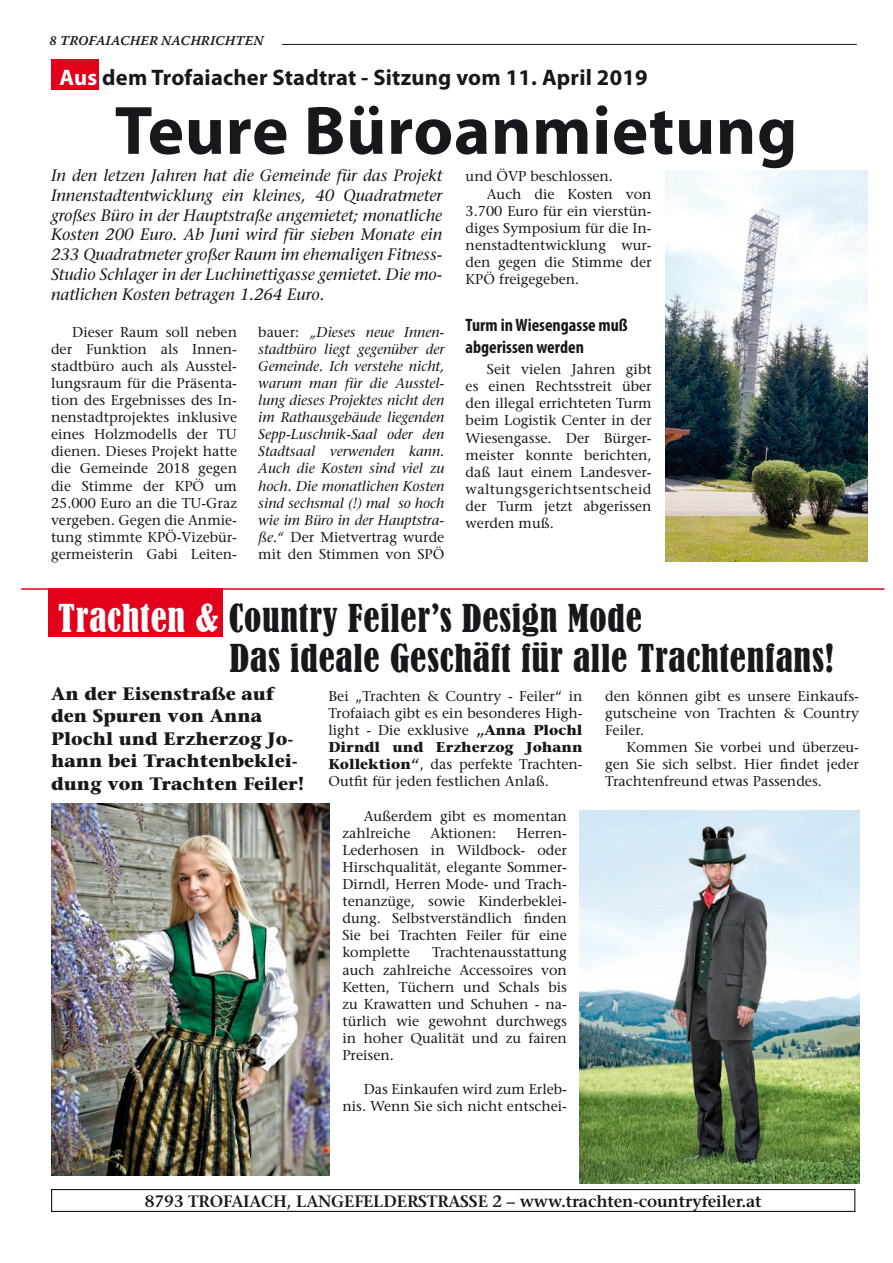
<style>
.page{position:relative;width:893px;height:1263px;background:#fff}
.page>*{position:absolute;margin:0;border:0;box-sizing:border-box;transform-origin:0 0}
.Titel_2{font:700 69px "Myriad Pro";letter-spacing:.01em;color:#1a171c}
.Titel_2-2{font:condensed 36px "Bernard";letter-spacing:.02em;color:#1a171c}
.Titel_2-3{font:700 22.5px "Myriad Pro";letter-spacing:.01em;color:#1a171c}
.swt-twxt{font:700 18px/22.5px "Stone Serif";color:#1a171c}
.zwitit{font:700 condensed 18px/21.6px "Myriad Pro";color:#1a171c}
.vorspann{font:italic 16.5px/19.8px "Stone Serif";color:#1a171c;text-align:justify}
.Fließtext{font:600 16.5px "Stone Serif";letter-spacing:-.01em;color:#1a171c}
.swt-twxt-2{font:14.25px/17.1px "Stone Serif";color:#1a171c;text-align:justify}
.swt-twxt-3{font:italic 14.25px/17.1px "Stone Serif";color:#1a171c;text-align:justify}
.t1{font:13.5px "Warnock Pro Semibold It Capt";letter-spacing:.01em;color:#1a171c}
.s1{color:#fff}
.s2{font-style:normal}
.s3{font-weight:700}
</style>
<div class="page">
<hr style="left:282px;top:44px;width:575px;height:1px;background:#1a171c">
<img style="left:51px;top:804px;width:279px;height:371px">
<img style="left:580px;top:810px;width:280px;height:374px">
<div style="left:48px;top:589px;width:175px;height:48px;background:#e2001a"></div>
<hr style="left:21px;top:588px;width:863px;height:2px;background:#e2001a">
<div style="left:51px;top:1189px;width:804px;height:23px;border:1px solid #1a171c"></div>
<div style="left:51px;top:60px;width:47px;height:30px;background:#e2001a"></div>
<img style="left:665px;top:171px;width:202px;height:390px">
<p class="t1" style="left:50px;top:32px;width:215px">8 TROFAIACHER NACHRICHTEN</p>
<p class="Titel_2-3" style="left:60px;top:63px;width:590px"><span class="s1">Aus</span> dem Trofaiacher Stadtrat - Sitzung vom 11. April 2019</p>
<p class="Titel_2" style="left:115px;top:86px;width:684px">Teure Büroanmietung</p>
<p class="vorspann" style="left:51px;top:165px;width:393px">In den letzen Jahren hat die Gemeinde für das Projekt Innenstadtentwicklung ein kleines, 40 Quadratmeter großes Büro in der Hauptstraße angemietet; monatliche Kosten 200 Euro. Ab Juni wird für sieben Monate ein 233 Quadratmeter großer Raum im ehemaligen Fitness-Studio Schlager in der Luchinettigasse gemietet. Die mo&shy;natlichen Kosten betragen 1.264 Euro.</p>
<p class="swt-twxt-2" style="left:466px;top:168px;width:149px">und ÖVP beschlossen.</p>
<p class="swt-twxt-2" style="left:466px;top:185px;width:188px;text-indent:21px">Auch die Kosten von 3.700 Euro für ein vierstün&shy;diges Symposium für die In&shy;nenstadtentwicklung wur&shy;den gegen die Stimme der KPÖ freigegeben.</p>
<p class="zwitit" style="left:466px;top:314px;width:164px">Turm in Wiesengasse muß abgerissen werden</p>
<p class="swt-twxt-2" style="left:466px;top:361px;width:188px;text-indent:21px">Seit vielen Jahren gibt es einen Rechtsstreit über den illegal errichteten Turm beim Logistik Center in der Wiesengasse. Der Bürger&shy;meister konnte berichten, daß laut einem Landesver&shy;waltungsgerichtsentscheid der Turm jetzt abgerissen werden muß.</p>
<p class="swt-twxt-2" style="left:51px;top:323px;width:188px;text-indent:21px">Dieser Raum soll neben der Funktion als Innen&shy;stadtbüro auch als Ausstel&shy;lungsraum für die Präsenta&shy;tion des Ergebnisses des In&shy;nenstadtprojektes inklusive eines Holzmodells der TU dienen. Dieses Projekt hatte die Gemeinde 2018 gegen die Stimme der KPÖ um 25.000 Euro an die TU-Graz vergeben. Gegen die Anmie&shy;tung stimmte KPÖ-Vizebür&shy;germeisterin Gabi Leiten-</p>
<p class="swt-twxt-3" style="left:258px;top:323px;width:188px"><span class="s2">bauer:</span> „Dieses neue Innen&shy;stadtbüro liegt gegenüber der Gemeinde. Ich verstehe nicht, warum man für die Ausstel&shy;lung dieses Projektes nicht den im Rathausgebäude liegenden Sepp-Luschnik-Saal oder den Stadtsaal verwenden kann.<br>Auch die Kosten sind viel zu hoch. Die monatlichen Kosten sind sechsmal (!) mal so hoch wie im Büro in der Hauptstra&shy;ße.“ <span class="s2">Der Mietvertrag wurde mit den Stimmen von SPÖ</span></p>
<p class="Titel_2-2" style="left:58px;top:597px;width:585px"><span class="s1">Trachten &amp;</span> Country Feiler’s Design Mode</p>
<p class="Titel_2-2" style="left:230px;top:637px;width:606px">Das ideale Geschäft für alle Trachtenfans!</p>
<p class="swt-twxt-2" style="left:328px;top:687px;width:256px">Bei „Trachten &amp; Country - Feiler“ in Trofaiach gibt es ein besonderes High&shy;light - Die exklusive <span class="s3">„Anna Plochl Dirndl und Erzherzog Johann Kollektion“</span>, das perfekte Trachten-Outfit für jeden festlichen Anlaß.</p>
<p class="swt-twxt-2" style="left:342px;top:807px;width:226px;text-indent:21px">Außerdem gibt es momentan zahlreiche</p>
<p class="swt-twxt" style="left:51px;top:682px;width:255px">An der Eisenstraße auf den Spuren von Anna<br>Plochl und Erzherzog Jo&shy;hann bei Trachtenbeklei&shy;dung von Trachten Feiler!</p>
<p class="swt-twxt-2" style="left:605px;top:687px;width:255px">den können gibt es unsere Einkaufs&shy;gutscheine von Trachten &amp; Country Feiler.</p>
<p class="swt-twxt-2" style="left:605px;top:739px;width:255px;text-indent:21px">Kommen Sie vorbei und überzeu&shy;gen Sie sich selbst. Hier findet jeder Trachtenfreund etwas Passendes.</p>
<p class="swt-twxt-2" style="left:431px;top:824px;width:67px">Aktionen:</p>
<p class="swt-twxt-2" style="left:342px;top:824px;width:226px;text-indent:174px">Herren-Lederhosen in Wildbock- oder Hirschqualität, elegante Sommer-Dirndl, Herren Mode- und Trach&shy;tenanzüge, sowie Kinderbeklei&shy;dung. Selbstverständlich finden Sie bei Trachten Feiler für eine komplette</p>
<p class="swt-twxt-2" style="left:342px;top:944px;width:226px;text-indent:90px">Trachtenausstattung auch zahlreiche Accessoires von Ketten, Tüchern und Schals bis zu Krawatten und Schuhen - na&shy;türlich wie gewohnt durchwegs in hoher Qualität und zu fairen Preisen.</p>
<p class="swt-twxt-2" style="left:342px;top:1081px;width:226px;text-align:right">Das Einkaufen wird zum Erleb&shy;nis. Wenn Sie sich nicht entschei-</p>
<p class="Fließtext" style="left:145px;top:1191px;width:618px">8793 TROFAIACH, LANGEFELDERSTRASSE 2 – www.trachten-countryfeiler.at</p>
</div>
